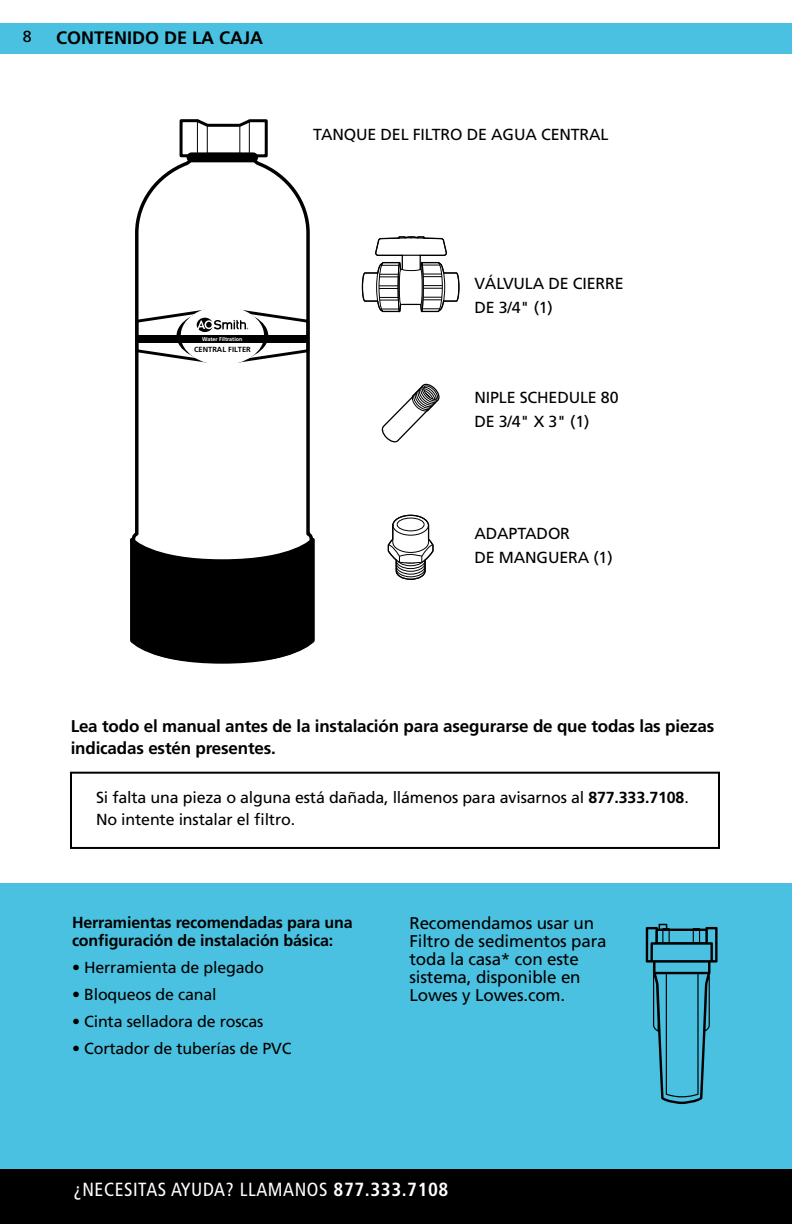
<style>
.page{position:relative;width:792px;height:1224px;background:#fff}
.page>*{position:absolute;margin:0;border:0;box-sizing:border-box;transform-origin:0 0}
.t1{font:condensed 19px "Frutiger";letter-spacing:.03em;color:#fff}
.t2{font:700 18px "Frutiger";color:#000}
.t3{font:17px/18px "Frutiger";letter-spacing:-.01em;color:#000}
.t4{font:700 17px/22px "Frutiger";letter-spacing:-.01em;color:#000}
.t5{font:16px/24px "Frutiger";letter-spacing:-.01em;color:#000}
.t6{font:700 16px/18px "Frutiger";letter-spacing:-.01em;color:#000}
.t7{font:700 7.4px "Frutiger LT Std";color:#000}
.t8{font:700 5.4px "Frutiger LT Std";color:#fff}
.s1{font-weight:700}
</style>
<div class="page">
<div style="left:0;top:23px;width:792px;height:30px;background:#4ac1e0"></div>
<svg style="left:361px;top:236px;width:99px;height:77px"></svg>
<svg style="left:132px;top:160px;width:181px;height:376px"></svg>
<svg style="left:130px;top:536px;width:185px;height:128px"></svg>
<div style="left:187px;top:152px;width:71px;height:10px;background:#000;border-radius:5px"></div>
<svg style="left:179px;top:119px;width:89px;height:41px"></svg>
<hr style="left:239px;top:127px;width:1px;height:31px;background:#000">
<hr style="left:249px;top:121px;width:1px;height:35px;background:#000">
<svg style="left:134px;top:305px;width:177px;height:62px"></svg>
<svg style="left:381px;top:383px;width:59px;height:60px"></svg>
<svg style="left:387px;top:514px;width:47px;height:66px"></svg>
<div style="left:0;top:884px;width:792px;height:285px;background:#4ac1e0"></div>
<div style="left:70px;top:772px;width:650px;height:77px;border:2px solid #000"></div>
<svg style="left:646px;top:924px;width:72px;height:180px"></svg>
<div style="left:0;top:1170px;width:792px;height:54px;background:#000"></div>
<p class="t5" style="left:23px;top:25px;width:10px">8</p>
<p class="t2" style="left:56px;top:27px;width:209px">CONTENIDO DE LA CAJA</p>
<p class="t5" style="left:313px;top:123px;width:297px">TANQUE DEL FILTRO DE AGUA CENTRAL</p>
<p class="t8" style="left:202px;top:336px;width:42px">Water Filtration</p>
<p class="t7" style="left:194px;top:345px;width:58px">CENTRAL FILTER</p>
<p class="t5" style="left:474px;top:272px;width:151px">VÁLVULA DE CIERRE<br>DE 3/4" (1)</p>
<p class="t5" style="left:474px;top:386px;width:146px">NIPLE SCHEDULE 80<br>DE 3/4" X 3" (1)</p>
<p class="t5" style="left:474px;top:522px;width:140px">ADAPTADOR<br>DE MANGUERA (1)</p>
<p class="t4" style="left:71px;top:715px;width:645px">Lea todo el manual antes de la instalación para asegurarse de que todas las piezas indicadas estén presentes.</p>
<p class="t5" style="left:96px;top:786px;width:594px;line-height:22px">Si falta una pieza o alguna está dañada, llámenos para avisarnos al <span class="s1">877.333.7108</span>.<br>No intente instalar el filtro.</p>
<p class="t6" style="left:72px;top:913px;width:282px">Herramientas recomendadas para una configuración de instalación básica:</p>
<p class="t5" style="left:72px;top:955px;width:193px">• Herramienta de plegado</p>
<p class="t5" style="left:72px;top:982px;width:146px">• Bloqueos de canal</p>
<p class="t5" style="left:72px;top:1009px;width:193px">• Cinta selladora de roscas</p>
<p class="t5" style="left:72px;top:1036px;width:221px">• Cortador de tuberías de PVC</p>
<p class="t3" style="left:410px;top:914px;width:199px">Recomendamos usar un<br>Filtro de sedimentos para toda la casa* con este sistema, disponible en<br>Lowes y Lowes.com.</p>
<p class="t1" style="left:73px;top:1179px;width:377px">¿NECESITAS AYUDA? LLAMANOS <span class="s1">877.333.7108</span></p>
</div>
